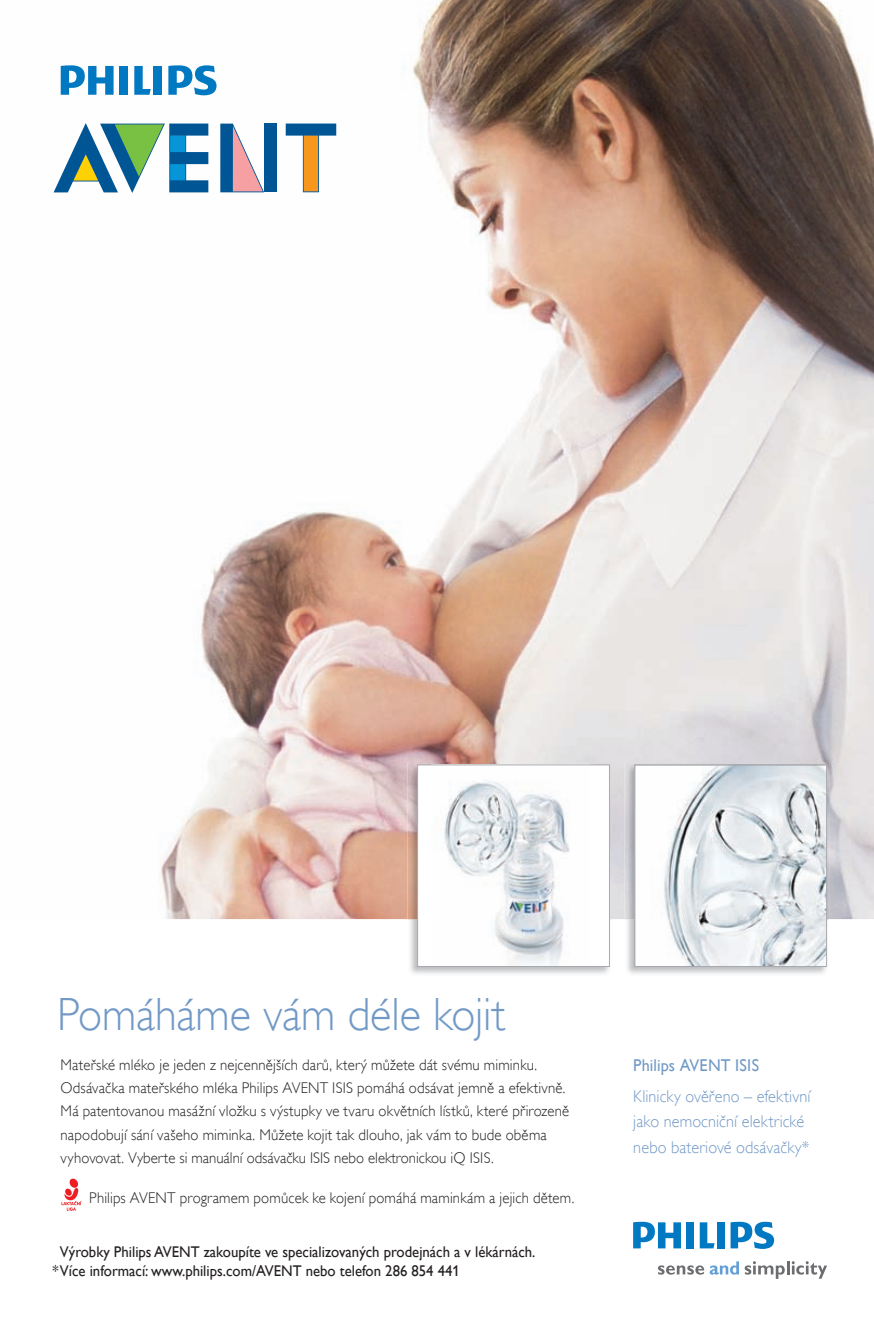
<style>
.page{position:relative;width:874px;height:1321px;background:#fff}
.page>*{position:absolute;margin:0;border:0;box-sizing:border-box;transform-origin:0 0}
.t1{font:46.57px "Gill Sans Alt One WGL Light";color:#7299c6;scale:.95 1}
.t2{font:17.1px/25.7px "Gill Sans Alt One WGL Light";letter-spacing:.005em;color:#7299c6;scale:.95 1}
.t3{font:17.1px "Gill Sans Alt One WGL";letter-spacing:.005em;color:#7299c6;scale:.95 1}
.t4{font:15.53px/23.2px "Gill Sans Alt One WGL Light";letter-spacing:.01em;color:#231f20;scale:.95 1}
.t5{font:15.53px/18.7px "Gill Sans Alt One WGL";color:#231f20;scale:.95 1}
</style>
<div class="page">
<img style="left:53px;top:0;width:821px;height:919px">
<img style="left:407px;top:762px;width:205px;height:212px">
<div style="left:418px;top:764px;width:191px;height:202px;background:#fff"></div>
<img style="left:444px;top:781px;width:126px;height:183px">
<div style="left:417px;top:764px;width:193px;height:202px;border:1px solid #a8a9ad"></div>
<img style="left:625px;top:762px;width:204px;height:212px">
<svg style="left:636px;top:766px;width:189px;height:198px"></svg>
<div style="left:634px;top:764px;width:193px;height:202px;border:1px solid #a8a9ad"></div>
<svg style="left:61px;top:1178px;width:21px;height:32px"></svg>
<svg style="left:134px;top:66px;width:17px;height:29px"></svg>
<div style="left:120px;top:66px;width:8px;height:29px;background:#0079c2"></div>
<div style="left:154px;top:66px;width:8px;height:29px;background:#0079c2"></div>
<svg style="left:168px;top:65px;width:48px;height:30px"></svg>
<svg style="left:61px;top:65px;width:53px;height:30px"></svg>
<svg style="left:220px;top:124px;width:44px;height:68px"></svg>
<svg style="left:286px;top:123px;width:50px;height:69px"></svg>
<div style="left:264px;top:124px;width:13px;height:68px;background:#005594"></div>
<svg style="left:54px;top:123px;width:154px;height:70px"></svg>
<svg style="left:658px;top:1265px;width:46px;height:9px"></svg>
<svg style="left:745px;top:1261px;width:82px;height:17px"></svg>
<svg style="left:710px;top:1261px;width:29px;height:13px"></svg>
<svg style="left:700px;top:1222px;width:14px;height:26px"></svg>
<div style="left:686px;top:1222px;width:8px;height:26px;background:#0079c2"></div>
<div style="left:717px;top:1222px;width:8px;height:26px;background:#0079c2"></div>
<svg style="left:730px;top:1221px;width:44px;height:27px"></svg>
<svg style="left:633px;top:1221px;width:48px;height:27px"></svg>
<h1 class="t1" style="left:57px;top:987px;width:473px">Pomáháme vám déle kojit</h1>
<p class="t4" style="left:61px;top:1052px;width:537px">Mateřské mléko je jeden z nejcennějších darů, který můžete dát svému miminku.<br>Odsávačka mateřského mléka Philips AVENT ISIS pomáhá odsávat jemně a efektivně.<br>Má patentovanou masážní vložku s výstupky ve tvaru okvětních lístků, které přirozeně napodobují sání vašeho miminka. Můžete kojit tak dlouho, jak vám to bude oběma vyhovovat. Vyberte si manuální odsávačku ISIS nebo elektronickou iQ ISIS.</p>
<p class="t4" style="left:89px;top:1186px;width:512px">Philips AVENT programem pomůcek ke kojení pomáhá maminkám a jejich dětem.</p>
<p class="t5" style="left:53px;top:1242px;width:510px;text-indent:7px">Výrobky Philips AVENT zakoupíte ve specializovaných prodejnách a v lékárnách. * Více informací: www.philips.com/AVENT nebo telefon 286 854 441</p>
<p class="t3" style="left:633px;top:1055px;width:134px">Philips AVENT ISIS</p>
<p class="t2" style="left:633px;top:1083px;width:188px">Klinicky ověřeno – efektivní jako nemocniční elektrické nebo bateriové odsávačky*</p>
</div>
